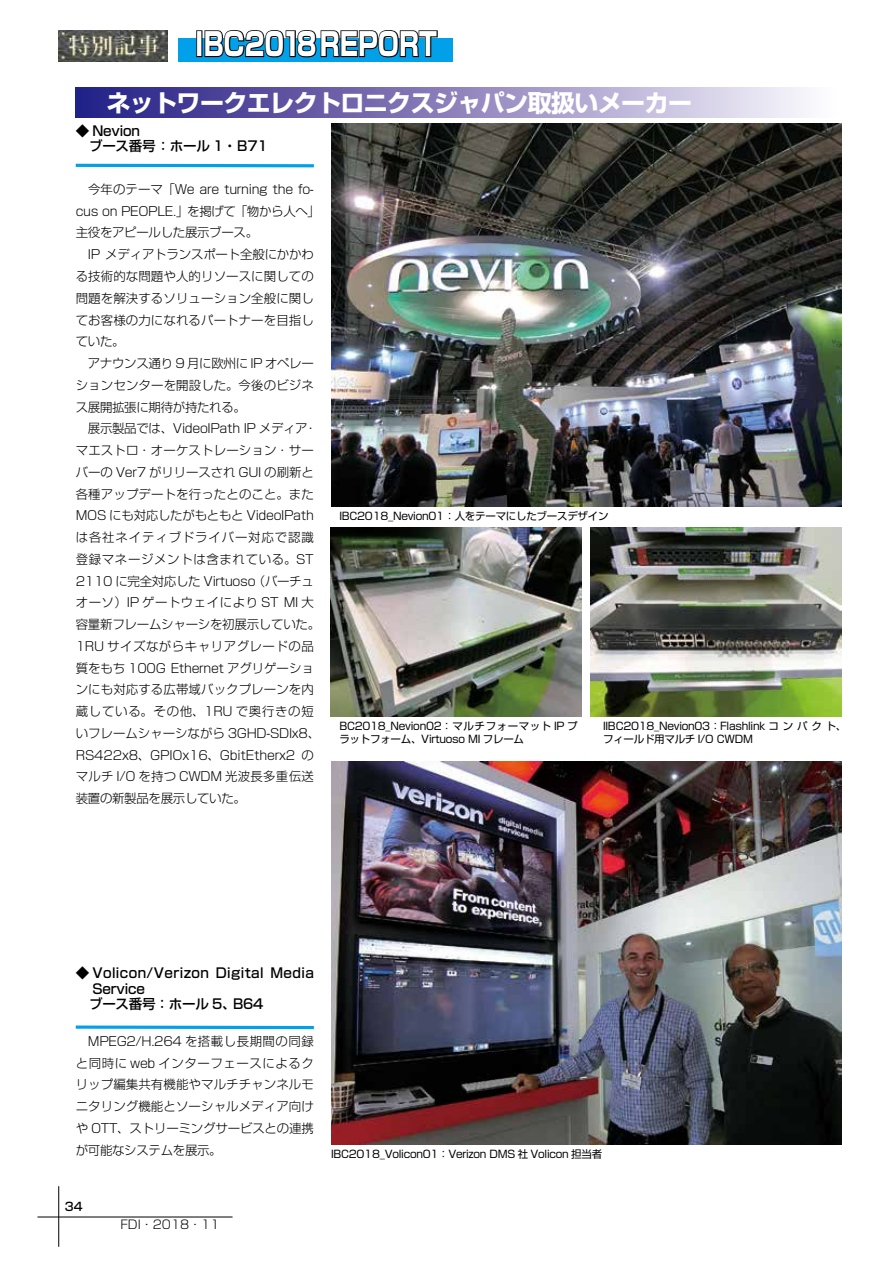
<style>
.page{position:relative;width:893px;height:1263px;background:#fff}
.page>*{position:absolute;margin:0;border:0;box-sizing:border-box;transform-origin:0 0}
.t1{font:800 31.65px "Shin Go Pro";color:#fff;scale:.77 1}
.t2{font:700 24px "Shin Go Pro";letter-spacing:-.025em;color:#fff}
.t3{font:500 13.5px/15.8px "Shin Go Pro";letter-spacing:-.015em;color:#000}
.t4{font:500 13.5px "Shin Go Pro";letter-spacing:.03em;color:#000}
.t5{font:300 12.45px/21.8px "Shin Go Pro";letter-spacing:-.015em;color:#000;text-align:justify}
.t6{font:300 12px "Shin Go Pro";color:#000}
.t7{font:500 11.7px "Shin Go Pro";color:#000}
.t8{font:10.5px/13.5px "Shin Go Pro";letter-spacing:-.025em;color:#000}
</style>
<div class="page">
<hr style="left:37px;top:1217px;width:196px;height:1px;background:#000">
<hr style="left:58px;top:1186px;width:1px;height:61px;background:#000">
<img style="left:59px;top:30px;width:108px;height:31px">
<div style="left:179px;top:39px;width:274px;height:23px;background:#00a1e9"></div>
<div style="left:196px;top:30px;width:6px;height:27px;border:2px solid #000"></div>
<svg style="left:204px;top:30px;width:235px;height:28px"></svg>
<div style="left:76px;top:87px;width:765px;height:30px;background:linear-gradient(to right,#211780,#fff9fe)"></div>
<img style="left:331px;top:124px;width:510px;height:382px">
<img style="left:331px;top:528px;width:251px;height:188px">
<img style="left:590px;top:528px;width:251px;height:188px">
<img style="left:331px;top:762px;width:510px;height:382px">
<hr style="left:76px;top:164px;width:238px;height:3px;background:#00a1e9">
<svg style="left:76px;top:1025px;width:238px;height:4px"></svg>
<h1 class="t1" style="left:195px;top:19px;width:316px">IBC2018 REPORT</h1>
<h2 class="t2" style="left:106px;top:83px;width:587px">ネットワークエレクトロニクスジャパン取扱いメーカー</h2>
<p class="t3" style="left:76px;top:121px;width:193px">◆ Nevion<br>　ブース番号 ：ホール 1・ B71</p>
<p class="t5" style="left:76px;top:177px;width:246px;text-align:left;text-indent:12px">今年のテーマ「We are turning the fo&shy;cus on PEOPLE.」を掲げて「物から人へ」主役をアピールした展示ブース。</p>
<p class="t5" style="left:76px;top:242px;width:240px;text-indent:12px">IP メディアトランスポート全般にかかわる技術的な問題や人的リソースに関しての問題を解決するソリューション全般に関してお客様の力になれるパートナーを目指していた。</p>
<p class="t5" style="left:76px;top:351px;width:240px;text-indent:12px">アナウンス通り 9 月に欧州に IP オペレーションセンターを開設した。今後のビジネス展開拡張に期待が持たれる。</p>
<p class="t5" style="left:76px;top:416px;width:246px;text-align:left;text-indent:12px">展示製品では、VideoIPath IP メディア・マエストロ・オーケストレーション・サーバーの Ver7 がリリースされ GUI の刷新と各種アップデートを行ったとのこと。また<br>MOS にも対応したがもともと VideoIPathは各社ネイティブドライバー対応で認識登録マネージメントは含まれている。ST<br>2110 に完全対応した Virtuoso（バーチュオーソ）IP ゲートウェイにより ST MI 大容量新フレームシャーシを初展示していた。<br>1RU サイズながらキャリアグレードの品質をもち 100G Ethernet アグリゲーションにも対応する広帯域バックプレーンを内蔵している。その他、1RU で奥行きの短いフレームシャーシながら 3GHD-SDIx8、<br>RS422x8、GPIOx16、GbitEtherx2 のマルチ I/O を持つ CWDM 光波長多重伝送装置の新製品を展示していた。</p>
<p class="t8" style="left:339px;top:508px;width:271px">IBC2018_Nevion01 ：人をテーマにしたブースデザイン</p>
<p class="t8" style="left:339px;top:718px;width:240px">BC2018_Nevion02：マルチフォーマット IP プラットフォーム、Virtuoso MI フレーム</p>
<p class="t8" style="left:603px;top:718px;width:245px">IIBC2018_Nevion03：Flashlink コンパクト、フィールド用マルチ I/O CWDM</p>
<p class="t4" style="left:76px;top:962px;width:240px">◆ Volicon/Verizon Digital Media</p>
<p class="t3" style="left:92px;top:979px;width:54px">Service</p>
<p class="t3" style="left:76px;top:995px;width:189px">　ブース番号：ホール 5、B64</p>
<p class="t5" style="left:76px;top:1029px;width:240px;text-indent:12px">MPEG2/H.264 を搭載し長期間の同録と同時に web インターフェースによるクリップ編集共有機能やマルチチャンネルモニタリング機能とソーシャルメディア向けや OTT、ストリーミングサービスとの連携が可能なシステムを展示。</p>
<p class="t7" style="left:65px;top:1197px;width:19px">34</p>
<p class="t6" style="left:120px;top:1215px;width:101px">FDI・2018・11</p>
<p class="t8" style="left:331px;top:1146px;width:273px">IBC2018_Volicon01：Verizon DMS 社 Volicon 担当者</p>
</div>
